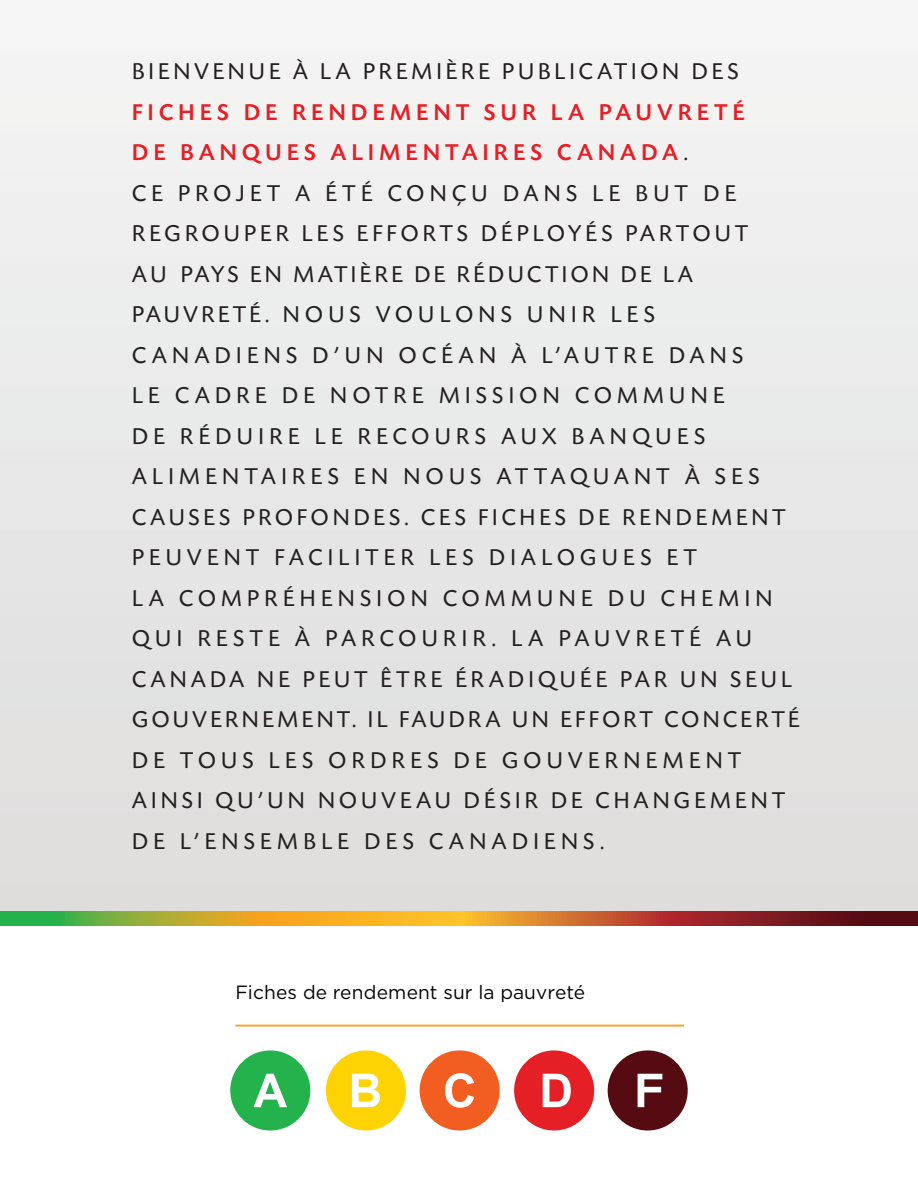
<style>
.page{position:relative;width:918px;height:1188px;background:#fff}
.page>*{position:absolute;margin:0;border:0;box-sizing:border-box;transform-origin:0 0}
.t1{font:24px/40.5px "Today SB";letter-spacing:.175em;color:#231f20}
.t2{font:24px "Today SB";letter-spacing:.14em;color:#231f20}
.t3{font:19.2px "Gotham";color:#040503}
.s1{font-weight:500;color:#e41f25}
</style>
<div class="page">
<div style="left:0;top:0;width:918px;height:918px;background:#e8e8e8"></div>
<svg style="left:0;top:912px;width:918px;height:13px;background:#ad792a"></svg>
<hr style="left:235px;top:1025px;width:449px;height:2px;background:#f9a21c">
<svg style="left:230px;top:1050px;width:80px;height:81px"></svg>
<svg style="left:326px;top:1050px;width:80px;height:81px"></svg>
<svg style="left:420px;top:1050px;width:80px;height:81px"></svg>
<svg style="left:514px;top:1050px;width:80px;height:81px"></svg>
<svg style="left:608px;top:1050px;width:80px;height:81px"></svg>
<p class="t2" style="left:132px;top:59px;width:609px">BIENVENUE À LA PREMIÈRE PUB LICATION DES</p>
<p class="t1" style="left:132px;top:93px;width:670px"><span class="s1">FICHES DE RENDEMENT SUR LA PAUVRETÉ<br>DE BANQUES ALIMENTAIRES CANADA</span>.<br>CE PROJET A ÉTÉ CONÇU DANS LE B UT DE REGROUPER LES EFFORTS DÉPLOYÉS PARTOUT<br>AU PAYS EN MATIÈRE DE RÉDUCTION DE LA PAUVRETÉ. N OUS VOULONS UNIR LES CANADIENS D’UN OCÉAN À L’AUTRE DANS<br>LE CADRE DE NOTRE MISSION COMMUNE<br>DE RÉDUIRE LE RECOURS AUX B ANQUES ALIMENTAIRES EN NOUS ATTAQUANT À SES CAUSES PROFONDES. CES FICHES DE RENDEMENT PEUVENT FACILITER LES DIALOGUES ET<br>LA COMPRÉHENSION COMMUNE DU CHEMIN QUI RESTE À PARCOURIR. L A PAUVRETÉ AU CANADA NE PEUT ÊTRE ÉRADIQUÉE PAR UN SEUL GOUVERNEMENT. I L FAUDRA UN EFFORT CONCERTÉ DE TOUS LES ORDRES DE GOUVERNEMENT AINSI QU’UN NOUVEAU DÉSIR DE CHANGEMENT DE L’ENSEMB LE DES CANADIENS.</p>
<p class="t3" style="left:235px;top:980px;width:351px">Fiches de rendement sur la pauvreté</p>
</div>
